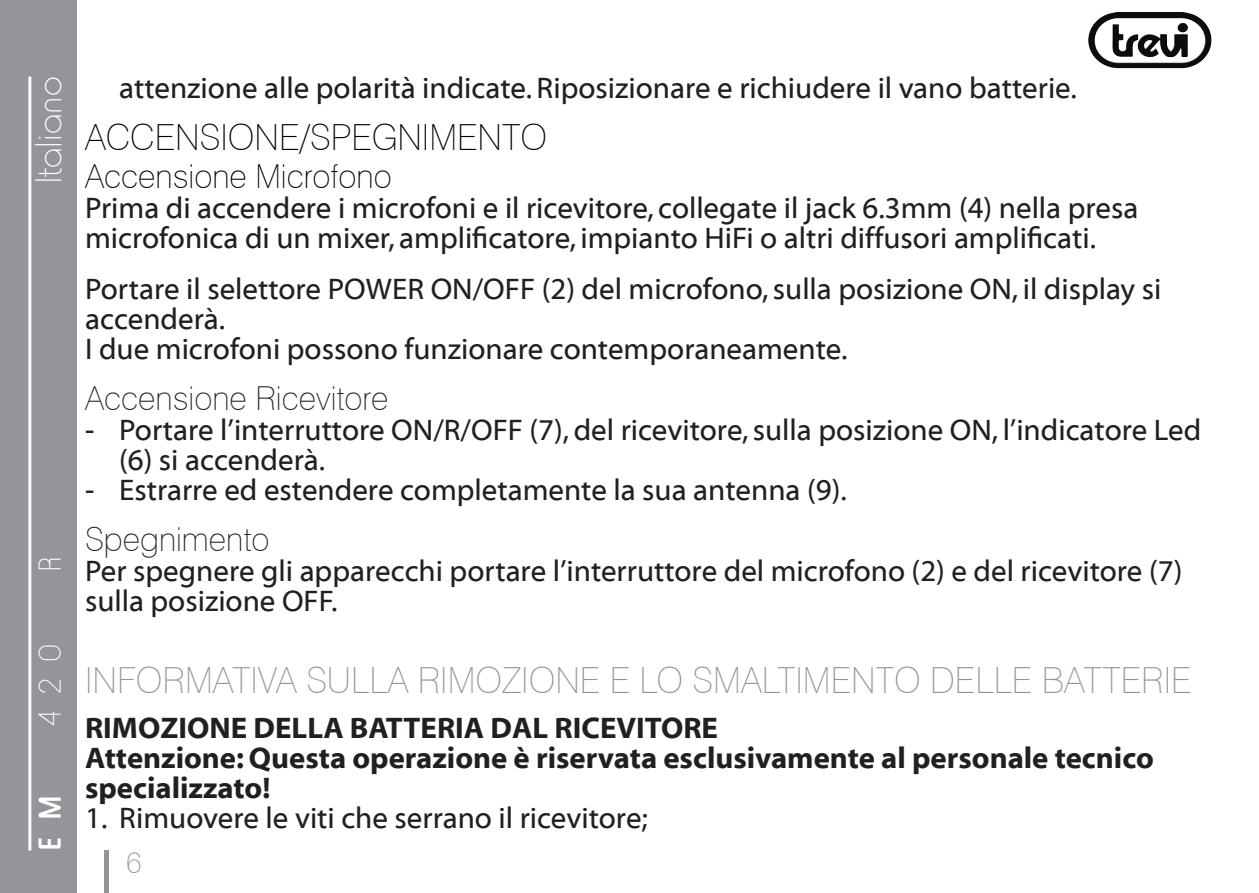
<style>
.page{position:relative;width:1259px;height:893px;background:#fff}
.page>*{position:absolute;margin:0;border:0;box-sizing:border-box;transform-origin:0 0}
.Sottotitolo_1{font:39px "Horatio D Ligh";color:#fff}
.Sottotitolo_2{font:100 36px "Swiss 721 BT";color:#939598}
.Sottotitolo_2-2{font:100 36px "Swiss 721 BT";color:#000}
.Corpo_testo{font:100 33px "Swiss 721 BT";color:#231f20}
.Corpo_testo-2{font:100 33px "Swiss 721 BT";color:#000}
.t1{font:33px "Horatio D Ligh";color:#fff}
.t2{font:500 33px "Horatio D";color:#fff}
.Corpo_testo-3{font:30px/30px "Myriad Web";color:#231f20}
.Testo_rientrato{font:30px/30px "Myriad Web";color:#231f20}
.Corpo_testo-4{font:30px/30px "Myriad Bd Web";color:#231f20}
.Sottotitolo{font:30px "Myriad Bd Web";color:#231f20}
.t3{font:100 30px "Swiss 721 BT";color:#939598}
</style>
<div class="page">
<div style="left:0;top:0;width:77px;height:893px;background:#939598"></div>
<hr style="left:28px;top:76px;width:3px;height:774px;background:#fff">
<img style="left:1088px;top:12px;width:28px;height:42px">
<hr style="left:105px;top:851px;width:4px;height:42px;background:#939598">
<p class="Sottotitolo_1" style="left:27px;top:184px;width:109px;rotate:-90deg">Italiano</p>
<p class="Testo_rientrato" style="left:119px;top:74px;width:959px">attenzione alle polarità indicate. Riposizionare e richiudere il vano batterie.</p>
<p class="Sottotitolo_2-2" style="left:85px;top:115px;width:463px">ACCENSIONE/SPEGNIMENTO</p>
<p class="Corpo_testo-2" style="left:85px;top:157px;width:308px">Accensione Microfono</p>
<p class="Corpo_testo-3" style="left:85px;top:194px;width:1054px">Prima di accendere i microfoni e il ricevitore, collegate il jack 6.3mm (4) nella presa</p>
<p class="Corpo_testo-3" style="left:85px;top:224px;width:1012px">microfonica di un mixer, amplificatore, impianto HiFi o altri diffusori amplificati.</p>
<p class="Corpo_testo-3" style="left:85px;top:275px;width:1077px">Portare il selettore POWER ON/OFF (2) del microfono, sulla posizione ON, il display si accenderà.</p>
<p class="Testo_rientrato" style="left:85px;top:335px;width:764px">I due microfoni possono funzionare contemporaneamente.</p>
<p class="Corpo_testo" style="left:85px;top:379px;width:305px">Accensione Ricevitore</p>
<p class="Testo_rientrato" style="left:119px;top:416px;width:1083px;text-indent:-34px">- Portare l’interruttore ON/R/OFF (7), del ricevitore, sulla posizione ON, l’indicatore Led (6) si accenderà.</p>
<p class="Testo_rientrato" style="left:85px;top:476px;width:763px">- Estrarre ed estendere completamente la sua antenna (9).</p>
<p class="Corpo_testo" style="left:85px;top:520px;width:186px">Spegnimento</p>
<p class="Corpo_testo-3" style="left:85px;top:557px;width:1098px">Per spegnere gli apparecchi portare l’interruttore del microfono (2) e del ricevitore (7) sulla posizione OFF.</p>
<p class="t1" style="left:32px;top:572px;width:18px;rotate:-90deg">R</p>
<p class="t1" style="left:32px;top:725px;width:82px;rotate:-90deg">420</p>
<p class="t2" style="left:31px;top:851px;width:57px;rotate:-90deg">E M</p>
<p class="Sottotitolo_2" style="left:85px;top:658px;width:1108px">INFORMATIVA SULLA RIMOZIONE E LO SMALTIMENTO DELLE BATTERIE</p>
<p class="Sottotitolo" style="left:85px;top:711px;width:634px">RIMOZIONE DELLA BATTERIA DAL RICEVITORE</p>
<p class="Corpo_testo-4" style="left:85px;top:743px;width:1070px">Attenzione: Questa operazione è riservata esclusivamente al personale tecnico specializzato!</p>
<p class="Testo_rientrato" style="left:85px;top:803px;width:564px">1. Rimuovere le viti che serrano il ricevitore;</p>
<p class="t3" style="left:126px;top:844px;width:17px">6</p>
</div>
